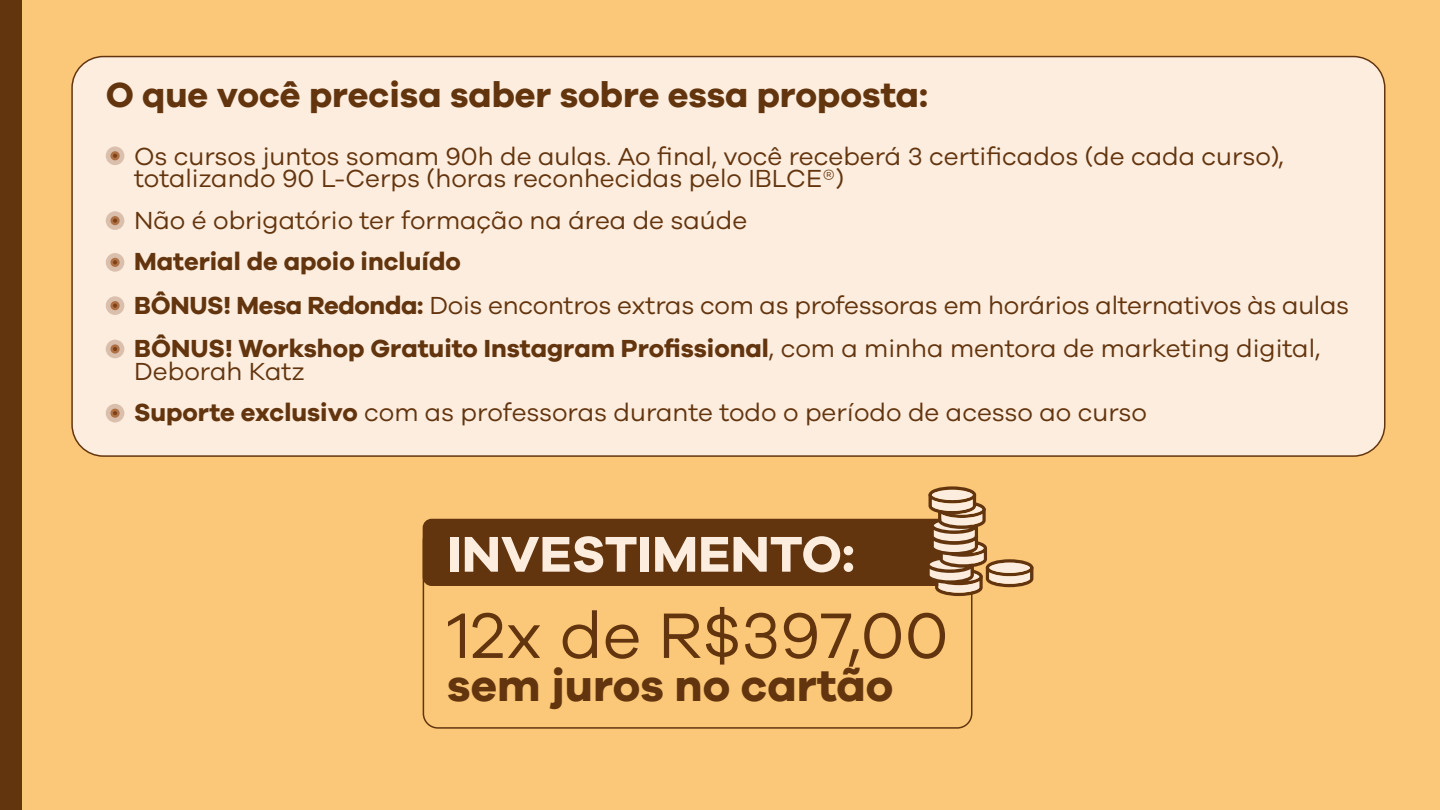
<style>
.page{position:relative;width:1440px;height:810px;background:#fbc778}
.page>*{position:absolute;margin:0;border:0;box-sizing:border-box;transform-origin:0 0}
.t1{font:66.22px "Galano Grotesque";color:#63350f}
.t2{font:700 51.82px "Galano Grotesque";color:#fcedde}
.t3{font:700 45.67px "Galano Grotesque";color:#63350f}
.t4{font:700 36px "Galano Grotesque";color:#63350f}
.t5{font:25.5px/43.3px "Galano Grotesque";color:#63350f}
.s1{font-weight:700}
</style>
<div class="page">
<div style="left:423px;top:520px;width:549px;height:65px;background:#63350f;border-radius:8px"></div>
<div style="left:423px;top:519px;width:549px;height:67px;border:2px solid #63350f;border-radius:8px"></div>
<div style="left:423px;top:525px;width:549px;height:204px;border:2px solid #63350f;border-radius:14px"></div>
<svg style="left:926px;top:486px;width:107px;height:110px"></svg>
<div style="left:72px;top:57px;width:1313px;height:399px;background:#fcedde;border-radius:31px"></div>
<div style="left:106px;top:146px;width:18px;height:19px;background:#dabfad;border-radius:50%"></div>
<div style="left:110px;top:151px;width:10px;height:9px;background:#ae7045;border-radius:50%"></div>
<svg style="left:113px;top:154px;width:4px;height:4px"></svg>
<div style="left:106px;top:211px;width:18px;height:19px;background:#dabfad;border-radius:50%"></div>
<svg style="left:110px;top:216px;width:10px;height:9px"></svg>
<svg style="left:113px;top:219px;width:4px;height:4px"></svg>
<div style="left:106px;top:253px;width:18px;height:19px;background:#dabfad;border-radius:50%"></div>
<svg style="left:110px;top:258px;width:10px;height:9px"></svg>
<svg style="left:113px;top:260px;width:4px;height:4px"></svg>
<div style="left:106px;top:296px;width:18px;height:19px;background:#dabfad;border-radius:50%"></div>
<svg style="left:110px;top:301px;width:10px;height:9px"></svg>
<svg style="left:113px;top:304px;width:4px;height:4px"></svg>
<div style="left:106px;top:340px;width:18px;height:18px;background:#dabfad;border-radius:50%"></div>
<svg style="left:110px;top:344px;width:10px;height:10px"></svg>
<svg style="left:113px;top:347px;width:4px;height:4px"></svg>
<div style="left:106px;top:404px;width:18px;height:18px;background:#dabfad;border-radius:50%"></div>
<svg style="left:110px;top:409px;width:10px;height:9px"></svg>
<svg style="left:113px;top:411px;width:4px;height:4px"></svg>
<div style="left:0;top:0;width:22px;height:810px;background:#63350f"></div>
<h3 class="t4" style="left:106px;top:73px;width:824px">O que você precisa saber sobre essa proposta:</h3>
<p class="t5" style="left:134px;top:144px;width:1151px;line-height:22.5px">Os cursos juntos somam 90h de aulas. Ao final, você receberá 3 certificados (de cada curso), totalizando 90 L-Cerps (horas reconhecidas pelo IBLCE®)</p>
<p class="t5" style="left:134px;top:198px;width:615px">Não é obrigatório ter formação na área de saúde</p>
<p class="t5" style="left:134px;top:239px;width:1216px"><span class="s1">Material de apoio incluído<br>BÔNUS! Mesa Redonda:</span> Dois encontros extras com as professoras em horários alternativos às aulas<br><span class="s1">BÔNUS! Workshop Gratuito Instagram Profissional</span>, com a minha mentora de marketing digital,</p>
<p class="t5" style="left:134px;top:349px;width:1014px;line-height:41.7px">Deborah Katz<br><span class="s1">Suporte exclusivo</span> com as professoras durante todo o período de acesso ao curso</p>
<h2 class="t2" style="left:447px;top:522px;width:409px">INVESTIMENTO:</h2>
<h1 class="t1" style="left:447px;top:596px;width:503px">12x de R$397,00</h1>
<h3 class="t3" style="left:447px;top:658px;width:448px">sem juros no cartão</h3>
</div>
